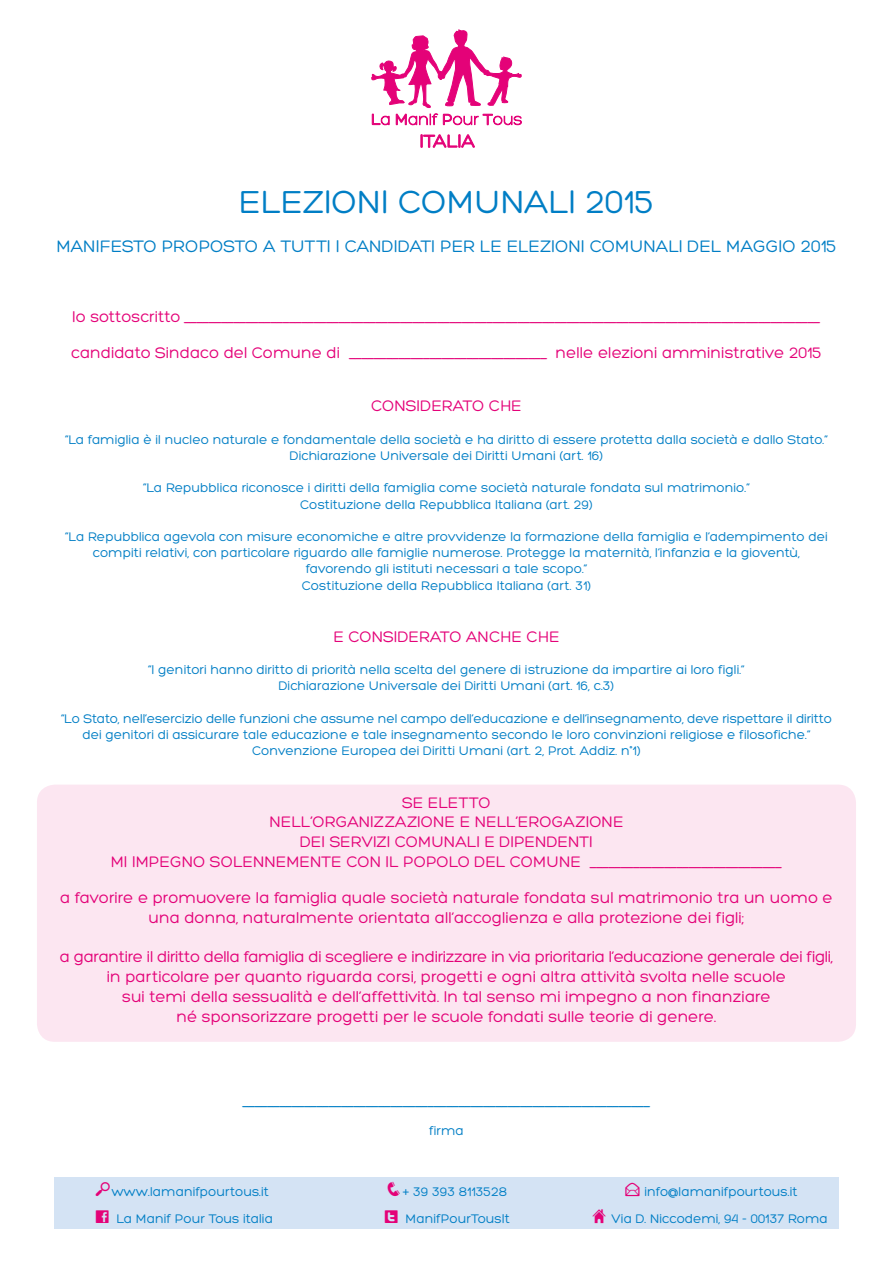
<style>
.page{position:relative;width:893px;height:1263px;background:#fff}
.page>*{position:absolute;margin:0;border:0;box-sizing:border-box;transform-origin:0 0}
.t1{font:34.5px "Hero";color:#007ec5}
.t2{font:18px "Hero";color:#007ec5}
.t3{font:16.5px/19.8px "Hero";color:#e40278;text-align:center}
.t4{font:16.5px/19.8px "Hero";letter-spacing:-.02em;color:#e40278;text-align:center}
.t5{font:16.5px "Hero";color:#007ec5}
.t6{font:13.5px/16.2px "Hero";color:#007ec5;text-align:center}
.s1{color:#e40278}
.s2{font-family:"Social Logos";font-size:22.5px;color:#e40278}
</style>
<div class="page">
<svg style="left:372px;top:30px;width:149px;height:78px"></svg>
<svg style="left:372px;top:114px;width:17px;height:11px"></svg>
<svg style="left:396px;top:114px;width:125px;height:11px"></svg>
<svg style="left:421px;top:134px;width:54px;height:14px"></svg>
<div style="left:54px;top:1178px;width:785px;height:51px;background:#d4e3f4"></div>
<div style="left:37px;top:784px;width:819px;height:258px;background:#fce6f1;border-radius:18px"></div>
<p class="t1" style="left:239px;top:184px;width:417px">ELEZIONI COMUNALI 2015</p>
<p class="t2" style="left:56px;top:237px;width:782px">MANIFESTO PROPOSTO A TUTTI I CANDIDATI PER LE ELEZIONI COMUNALI DEL MAGGIO 2015</p>
<p class="t3" style="left:72px;top:306px;width:750px">Io sottoscritto _______________________________________________________________________________________________________</p>
<p class="t3" style="left:71px;top:343px;width:752px">candidato Sindaco del Comune di ________________________________ nelle elezioni amministrative 2015</p>
<p class="t3" style="left:371px;top:396px;width:152px">CONSIDERATO CHE</p>
<p class="t6" style="left:65px;top:431px;width:764px">“La famiglia è il nucleo naturale e fondamentale della società e ha diritto di essere protetta dalla società e dallo Stato.”</p>
<p class="t6" style="left:290px;top:448px;width:315px">Dichiarazione Universale dei Diritti Umani (art. 16)</p>
<p class="t6" style="left:143px;top:480px;width:608px">“La Repubblica riconosce i diritti della famiglia come società naturale fondata sul matrimonio.”</p>
<p class="t6" style="left:300px;top:496px;width:294px">Costituzione della Repubblica Italiana (art. 29)</p>
<p class="t6" style="left:65px;top:529px;width:764px">“La Repubblica agevola con misure economiche e altre provvidenze la formazione della famiglia e l’adempimento dei compiti relativi, con particolare riguardo alle famiglie numerose. Protegge la maternità, l’infanzia e la gioventù,</p>
<p class="t6" style="left:306px;top:561px;width:283px">favorendo gli istituti necessari a tale scopo.”</p>
<p class="t6" style="left:302px;top:577px;width:291px">Costituzione della Repubblica Italiana (art. 31)</p>
<p class="t3" style="left:333px;top:627px;width:228px">E CONSIDERATO ANCHE CHE</p>
<p class="t6" style="left:148px;top:662px;width:598px">“I genitori hanno diritto di priorità nella scelta del genere di istruzione da impartire ai loro figli.”</p>
<p class="t6" style="left:279px;top:678px;width:337px">Dichiarazione Universale dei Diritti Umani (art. 16, c.3)</p>
<p class="t6" style="left:61px;top:710px;width:772px">“Lo Stato, nell’esercizio delle funzioni che assume nel campo dell’educazione e dell’insegnamento, deve rispettare il diritto</p>
<p class="t6" style="left:82px;top:727px;width:730px">dei genitori di assicurare tale educazione e tale insegnamento secondo le loro convinzioni religiose e filosofiche.”</p>
<p class="t6" style="left:252px;top:743px;width:390px">Convenzione Europea dei Diritti Umani (art. 2, Prot. Addiz. n°1)</p>
<p class="t3" style="left:402px;top:792px;width:90px">SE ELETTO</p>
<p class="t3" style="left:269px;top:812px;width:356px">NELL’ORGANIZZAZIONE E NELL’EROGAZIONE</p>
<p class="t3" style="left:300px;top:832px;width:294px">DEI SERVIZI COMUNALI E DIPENDENTI</p>
<p class="t3" style="left:111px;top:852px;width:673px">MI IMPEGNO SOLENNEMENTE CON IL POPOLO DEL COMUNE _______________________________</p>
<p class="t3" style="left:60px;top:888px;width:774px">a favorire e promuovere la famiglia quale società naturale fondata sul matrimonio tra un uomo e una donna, naturalmente orientata all’accoglienza e alla protezione dei figli;</p>
<p class="t4" style="left:60px;top:947px;width:775px">a garantire il diritto della famiglia di scegliere e indirizzare in via prioritaria l’educazione generale dei figli, in particolare per quanto riguarda corsi, progetti e ogni altra attività svolta nelle scuole</p>
<p class="t3" style="left:122px;top:987px;width:650px">sui temi della sessualità e dell’affettività. In tal senso mi impegno a non finanziare</p>
<p class="t3" style="left:177px;top:1006px;width:541px">né sponsorizzare progetti per le scuole fondati sulle teorie di genere.</p>
<p class="t5" style="left:242px;top:1092px;width:410px">__________________________________________________________________</p>
<p class="t6" style="left:429px;top:1123px;width:36px">firma</p>
<p class="t6" style="left:111px;top:1184px;width:159px">www.lamanifpourtous.it</p>
<p class="t6" style="left:386px;top:1184px;width:123px"><span class="s1">❑</span>+ 39 393 8113528</p>
<p class="t6" style="left:644px;top:1184px;width:155px">info@lamanifpourtous.it</p>
<p class="t6" style="left:94px;top:1210px;width:181px"><span class="s2">C</span> La Manif Pour Tous italia</p>
<p class="t6" style="left:383px;top:1210px;width:128px"><span class="s2">L</span> ManifPourTousIt</p>
<p class="t6" style="left:591px;top:1210px;width:238px"><span class="s1">★</span> Via D. Niccodemi, 94 - 00137 Roma</p>
</div>
